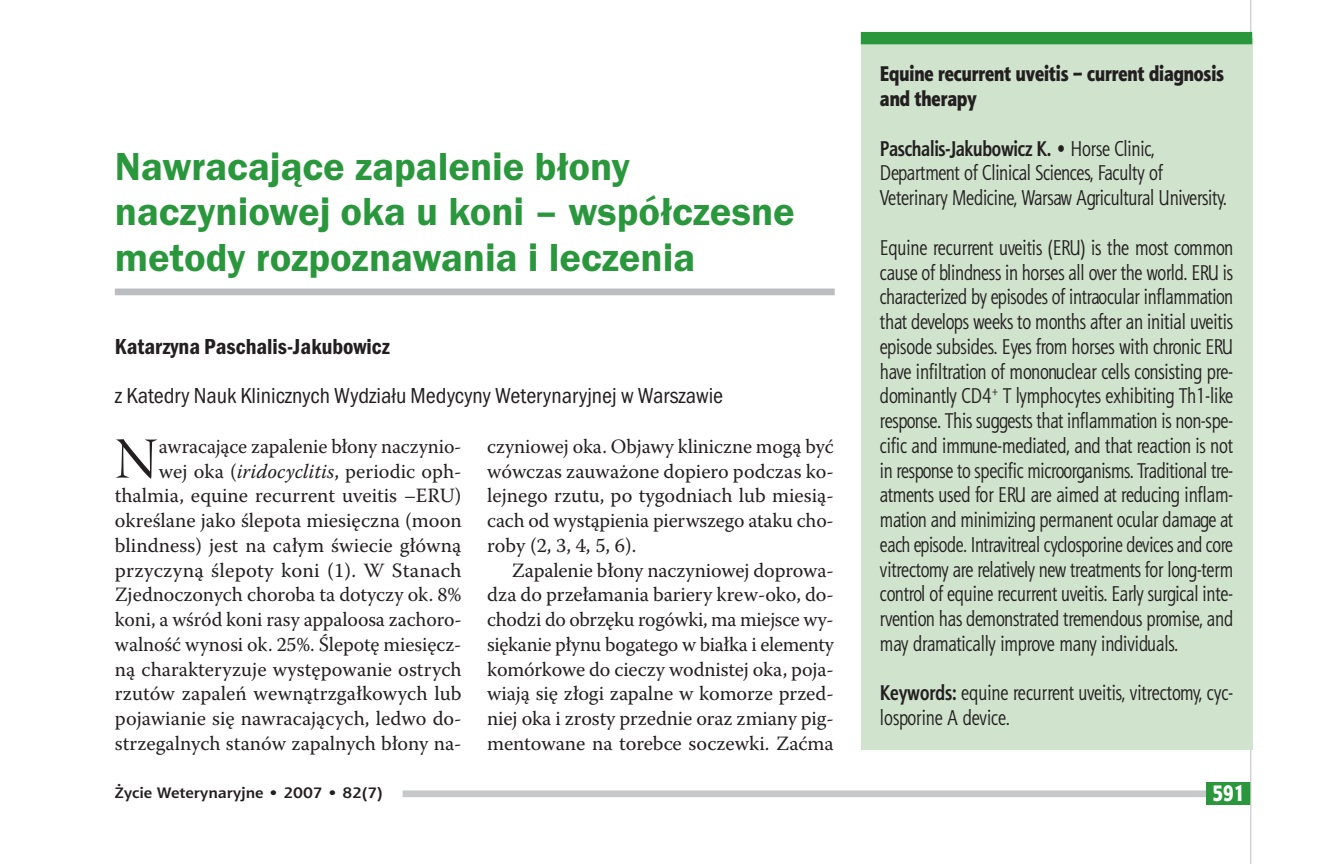
<style>
.page{position:relative;width:1321px;height:864px;background:#fff}
.page>*{position:absolute;margin:0;border:0;box-sizing:border-box;transform-origin:0 0}
.t1{font:57.82px "Warnock Pro Disp";color:#231f20}
.t2{font:600 40.5px/45px "Franklin Gothic Itc TEE Dm";color:#2a973d}
.t3{font:22.5px "Franklin Got Itc TOT Boo Con";color:#231f20}
.t4{font:22.5px "Franklin Got Itc TOT Dem Con";color:#231f20}
.t5{font:22.5px "Aerton Cnd EFN Black";color:#fff}
.t6{font:21.38px/24.8px "Aerton Cnd EFN";letter-spacing:-.01em;color:#231f20}
.t7{font:21.38px/24.8px "Aerton Cnd EFN Black";color:#231f20}
.t8{font:20.25px/24.8px "Warnock Pro";color:#231f20;text-align:justify}
.t9{font:700 15.3px "Aerton EFN";color:#231f20;scale:1.11 1}
.s1{font-style:italic}
.s2{font-weight:700}
</style>
<div class="page">
<div style="left:402px;top:790px;width:848px;height:7px;background:#c7c8ca"></div>
<div style="left:1205px;top:782px;width:45px;height:22px;background:#2a973d"></div>
<hr style="left:1250px;top:0;width:1px;height:864px;background:#c7c8ca">
<div style="left:115px;top:288px;width:719px;height:7px;background:#bcbdc0"></div>
<div style="left:860px;top:38px;width:392px;height:712px;background:#d0e3cd"></div>
<div style="left:860px;top:32px;width:392px;height:12px;background:#2a973d"></div>
<h2 class="t2" style="left:115px;top:148px;width:681px">Nawracające zapalenie błony naczyniowej oka u koni – współczesne metody rozpoznawania i leczenia</h2>
<p class="t4" style="left:115px;top:337px;width:276px">Katarzyna Paschalis-Jakubowicz</p>
<p class="t3" style="left:115px;top:387px;width:610px">z Katedry Nauk Klinicznych Wydziału Medycyny Weterynaryjnej w Warszawie</p>
<p class="t8" style="left:115px;top:436px;width:348px;text-align:right">awracające zapalenie błony naczynio-<br>wej oka (<span class="s1">iridocyclitis</span>, periodic oph&shy;thalmia, equine recurrent uveitis <span class="s1">–</span>ERU) określane jako ślepota miesięczna (moon blindness) jest na całym świecie główną przyczyną ślepoty koni (1). W Stanach Zjednoczonych choroba ta dotyczy ok. 8% koni, a wśród koni rasy appaloosa zachoro&shy;walność wynosi ok. 25%. Ślepotę miesięcz&shy;ną charakteryzuje występowanie ostrych rzutów zapaleń wewnątrzgałkowych lub pojawianie się nawracających, ledwo do&shy;strzegalnych stanów zapalnych błony na-</p>
<p class="t8" style="left:487px;top:436px;width:348px">czyniowej oka. Objawy kliniczne mogą być wówczas zauważone dopiero podczas ko&shy;lejnego rzutu, po tygodniach lub miesią&shy;cach od wystąpienia pierwszego ataku cho&shy;roby (2, 3, 4, 5, 6).</p>
<h1 class="t1" style="left:115px;top:436px;width:44px">N</h1>
<p class="t8" style="left:487px;top:559px;width:348px;text-indent:25px">Zapalenie błony naczyniowej doprowa&shy;dza do przełamania bariery krew-oko, do&shy;chodzi do obrzęku rogówki, ma miejsce wy&shy;siękanie płynu bogatego w białka i elementy komórkowe do cieczy wodnistej oka, poja&shy;wiają się złogi zapalne w komorze przed&shy;niej oka i zrosty przednie oraz zmiany pig&shy;mentowane na torebce soczewki. Zaćma</p>
<p class="t7" style="left:879px;top:64px;width:345px">Equine recurrent uveitis – current diagnosis and therapy</p>
<p class="t6" style="left:879px;top:138px;width:348px"><span class="s2">Paschalis-Jakubowicz K.</span> • Horse Clinic,<br>Department of Clinical Sciences, Faculty of<br>Veterinary Medicine, Warsaw Agricultural University.</p>
<p class="t6" style="left:879px;top:237px;width:355px;text-align:justify">Equine recurrent uveitis (ERU) is the most common cause of blindness in horses all over the world. ERU is characterized by episodes of intraocular inflammation that develops weeks to months after an initial uveitis episode subsides. Eyes from horses with chronic ERU have infiltration of mononuclear cells consisting pre&shy;dominantly CD4<sup>+</sup> T lymphocytes exhibiting Th1-like response. This suggests that inflammation is non-spe&shy;cific and immune-mediated, and that reaction is not in response to specific microorganisms. Traditional tre&shy;atments used for ERU are aimed at reducing inflam&shy;mation and minimizing permanent ocular damage at each episode. Intravitreal cyclosporine devices and core vitrectomy are relatively new treatments for long-term control of equine recurrent uveitis. Early surgical inte&shy;rvention has demonstrated tremendous promise, and may dramatically improve many individuals.</p>
<p class="t6" style="left:879px;top:682px;width:354px"><span class="s2">Keywords:</span> equine recurrent uveitis, vitrectomy, cyc&shy;losporine A device.</p>
<p class="t9" style="left:115px;top:787px;width:243px">Życie Weterynaryjne • 2007 • 82(7)</p>
<p class="t5" style="left:1211px;top:785px;width:34px">591</p>
</div>
